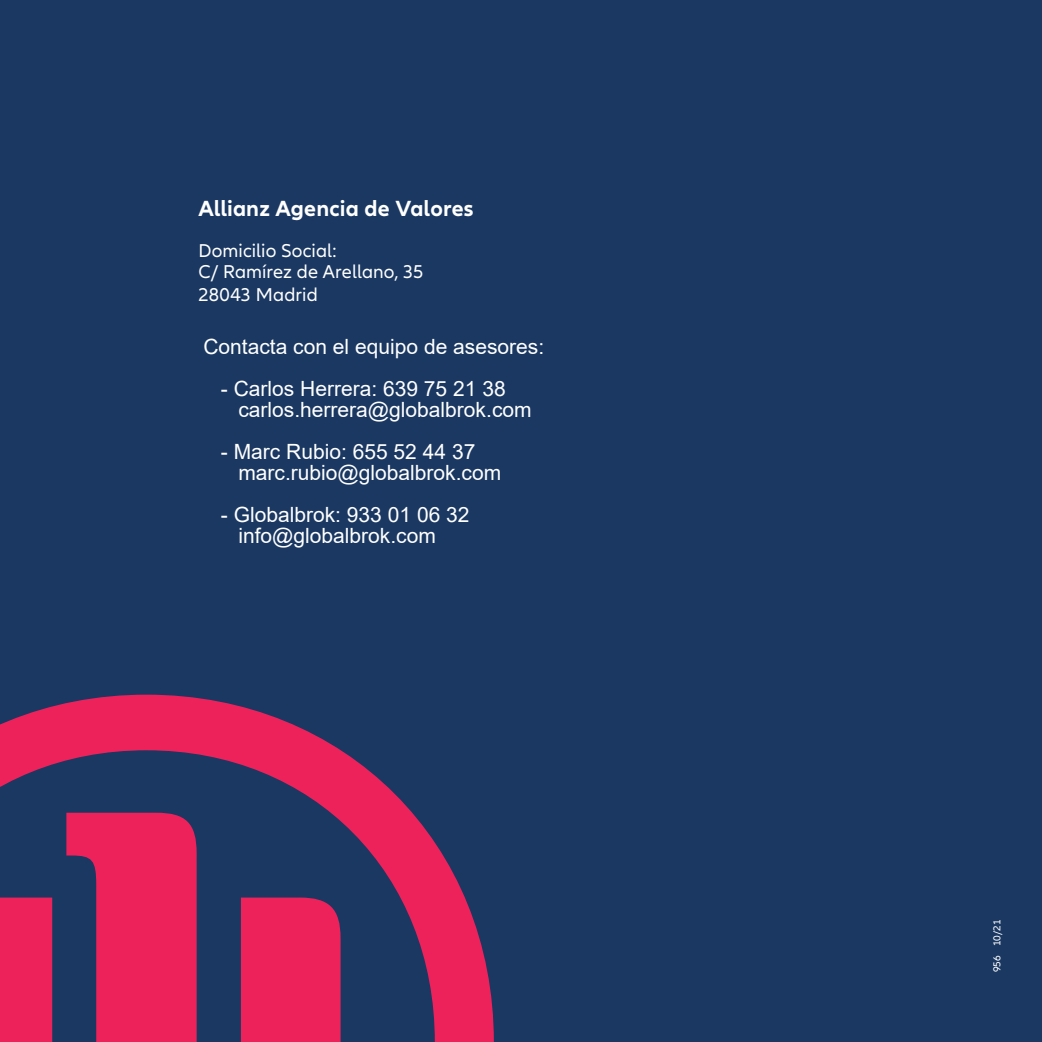
<style>
.page{position:relative;width:1042px;height:1042px;background:#1a3862}
.page>*{position:absolute;margin:0;border:0;box-sizing:border-box;transform-origin:0 0}
.Copy{font:700 22.75px "Allianz Neo";letter-spacing:.005em;color:#fff}
.t1{font:21px/21px "Arial";color:#fff}
.Copy-2{font:19.25px "Allianz Neo";letter-spacing:.005em;color:#fff}
.t2{font:10.5px "Allianz Neo";color:#fff}
</style>
<div class="page">
<svg style="left:0;top:694px;width:494px;height:348px"></svg>
<p class="Copy" style="left:198px;top:195px;width:277px">Allianz Agencia de Valores</p>
<p class="Copy-2" style="left:198px;top:239px;width:140px">Domicilio Social:</p>
<p class="Copy-2" style="left:198px;top:260px;width:227px">C/ Ramírez de Arellano, 35</p>
<p class="Copy-2" style="left:198px;top:283px;width:121px">28043 Madrid</p>
<p class="t1" style="left:203px;top:336px;width:342px">Contacta con el equipo de asesores:</p>
<p class="t1" style="left:238px;top:378px;width:295px;text-indent:-18px">- Carlos Herrera: 639 75 21 38 carlos.herrera@globalbrok.com</p>
<p class="t1" style="left:238px;top:441px;width:264px;text-indent:-18px">- Marc Rubio: 655 52 44 37 marc.rubio@globalbrok.com</p>
<p class="t1" style="left:238px;top:504px;width:233px;text-indent:-18px">- Globalbrok: 933 01 06 32 info@globalbrok.com</p>
<p class="t2" style="left:991px;top:972px;width:54px;rotate:-90deg">956 10/21</p>
</div>
